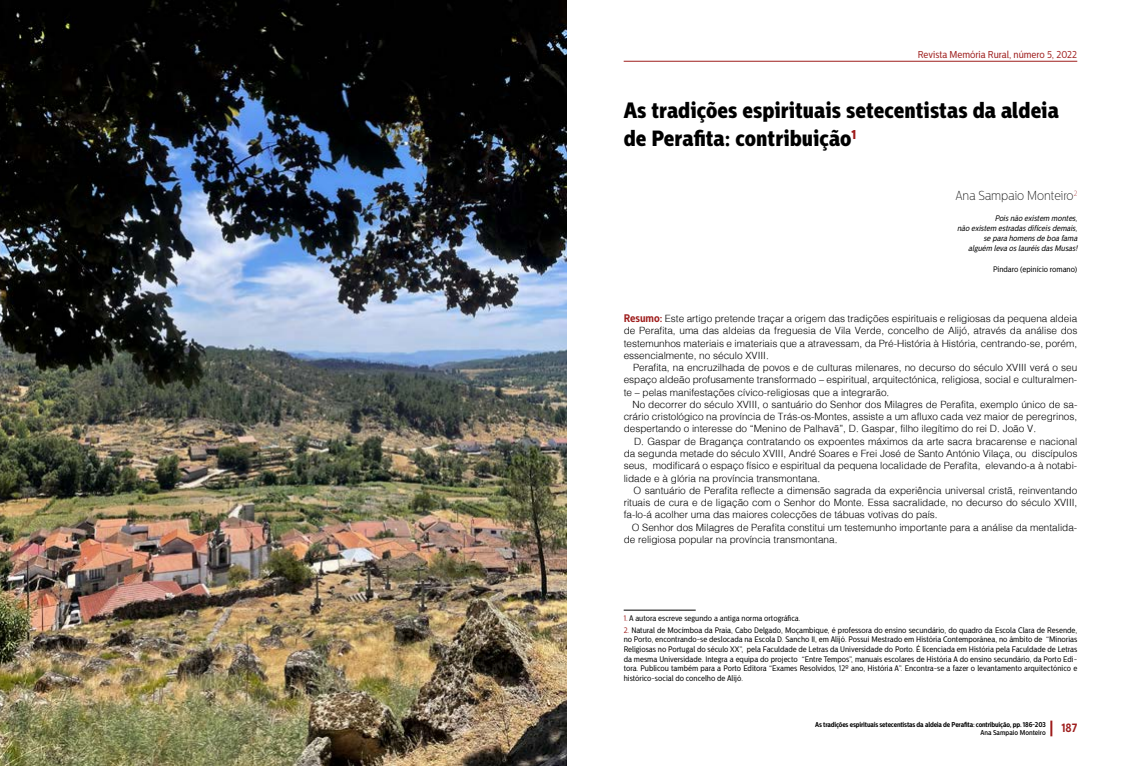
<style>
.page{position:relative;width:1134px;height:766px;background:#fff}
.page>*{position:absolute;margin:0;border:0;box-sizing:border-box;transform-origin:0 0}
.t1{font:22px/28.2px "Centrale Sans Cnd X Bold";color:#000}
.t2{font:100 13px "Centrale Sans Cnd";color:#000}
.t3{font:700 12px "Centrale Sans Cnd";color:#9e1d1c}
.t4{font:300 10px/12.3px "Helv";color:#000;text-align:justify}
.t5{font:10px "Centrale Sans Cnd";color:#9e1d1c}
.t6{font:8px/9.6px "Centrale Sans Cnd";color:#000;text-align:justify}
.t7{font:italic 8px/10.3px "Centrale Sans Cnd";color:#000;text-align:right}
.t8{font:700 7px "Centrale Sans Cnd";letter-spacing:-.025em;color:#000}
.t9{font:500 7px "Centrale Sans Cnd";color:#000}
.s1{font-family:"Centrale Sans Cnd";font-weight:700;font-size:11px;color:#9e1d1c}
.s2{color:#9e1d1c}
</style>
<div class="page">
<hr style="left:624px;top:61px;width:453px;height:1px;background:#9e1d1c">
<svg style="left:1050px;top:720px;width:2px;height:16px"></svg>
<img style="left:0;top:0;width:567px;height:765px">
<hr style="left:624px;top:609px;width:72px;height:1px;background:#000">
<p class="t5" style="left:918px;top:49px;width:161px">Revista Memória Rural, número 5, 2022</p>
<h1 class="t1" style="left:624px;top:97px;width:437px">As tradições espirituais setecentistas da aldeia de Perafita: contribuição<sup>1</sup></h1>
<h2 class="t2" style="left:955px;top:188px;width:123px">Ana Sampaio Monteiro<sup>2</sup></h2>
<p class="t7" style="left:957px;top:213px;width:124px">Poisnão existem montes,<br>não existem estradasdifíceisdemais, se para homensde boa fama alguém leva oslauréisdasMusas!</p>
<p class="t6" style="left:993px;top:264px;width:86px">Píndaro (epinício romano)</p>
<p class="t4" style="left:624px;top:312px;width:455px"><span class="s1">Resumo:</span> Este artigo pretende traçar a origem das tradições espirituais e religiosas da pequena aldeia de Perafita, uma das aldeias da freguesia de Vila Verde, concelho de Alijó, através da análise dos testemunhos materiais e imateriais que a atravessam, da Pré-História à História, centrando-se, porém, essencialmente, no século XVIII.</p>
<p class="t4" style="left:624px;top:361px;width:455px;text-indent:9px">Perafita, na encruzilhada de povos e de culturas milenares, no decurso do século XVIII verá o seu espaço aldeão profusamente transformado – espiritual, arquitectónica, religiosa, social e culturalmen&shy;te – pelas manifestações cívico-religiosas que a integrarão.</p>
<p class="t4" style="left:624px;top:398px;width:455px;text-indent:9px">No decorrer do século XVIII, o santuário do Senhor dos Milagres de Perafita, exemplo único de sa&shy;crário cristológico na província de Trás-os-Montes, assiste a um afluxo cada vez maior de peregrinos, despertando o interesse do “Menino de Palhavã”, D. Gaspar, filho ilegítimo do rei D. João V.</p>
<p class="t4" style="left:624px;top:434px;width:455px;text-indent:10px">D. Gaspar de Bragança contratando os expoentes máximos da arte sacra bracarense e nacional da segunda metade do século XVIII, André Soares e Frei José de Santo António Vilaça, ou discípulos seus, modificará o espaço físico e espiritual da pequena localidade de Perafita, elevando-a à notabi&shy;lidade e à glória na província transmontana.</p>
<p class="t4" style="left:624px;top:483px;width:455px;text-indent:10px">O santuário de Perafita reflecte a dimensão sagrada da experiência universal cristã, reinventando rituais de cura e de ligação com o Senhor do Monte. Essa sacralidade, no decurso do século XVIII, fa-lo-á acolher uma das maiores colecções de tábuas votivas do país.</p>
<p class="t4" style="left:624px;top:520px;width:455px;text-indent:8px">O Senhor dos Milagres de Perafita constitui um testemunho importante para a análise da mentalida&shy;de religiosa popular na província transmontana.</p>
<p class="t6" style="left:624px;top:613px;width:178px"><span class="s2">1.</span> A autora escreve segundo a antiga norma ortográfica.</p>
<p class="t6" style="left:624px;top:625px;width:455px"><span class="s2">2.</span> Natural de Mocímboa da Praia, Cabo Delgado, Moçambique, é professora do ensino secundário, do quadro da Escola Clara de Resende, no Porto, encontrando-se deslocada na Escola D. Sancho II, em Alijó. Possui Mestrado em História Contemporânea, no âmbito de “Minorias Religiosas no Portugal do século XX”, pela Faculdade de Letras da Universidade do Porto. É licenciada em História pela Faculdade de Letras da mesma Universidade. Integra a equipa do projecto “Entre Tempos”, manuais escolares de História A do ensino secundário, da Porto Edi&shy;tora. Publicou também para a Porto Editora “Exames Resolvidos, 12º ano, História A”. Encontra-se a fazer o levantamento arquitectónico e histórico-social do concelho de Alijó.</p>
<p class="t8" style="left:815px;top:720px;width:232px">As tradições espirituais setecentistas da aldeia de Perafita: contribuição, pp. 186-203</p>
<p class="t9" style="left:980px;top:728px;width:67px">Ana Sampaio Monteiro</p>
<p class="t3" style="left:1061px;top:720px;width:17px">187</p>
</div>
